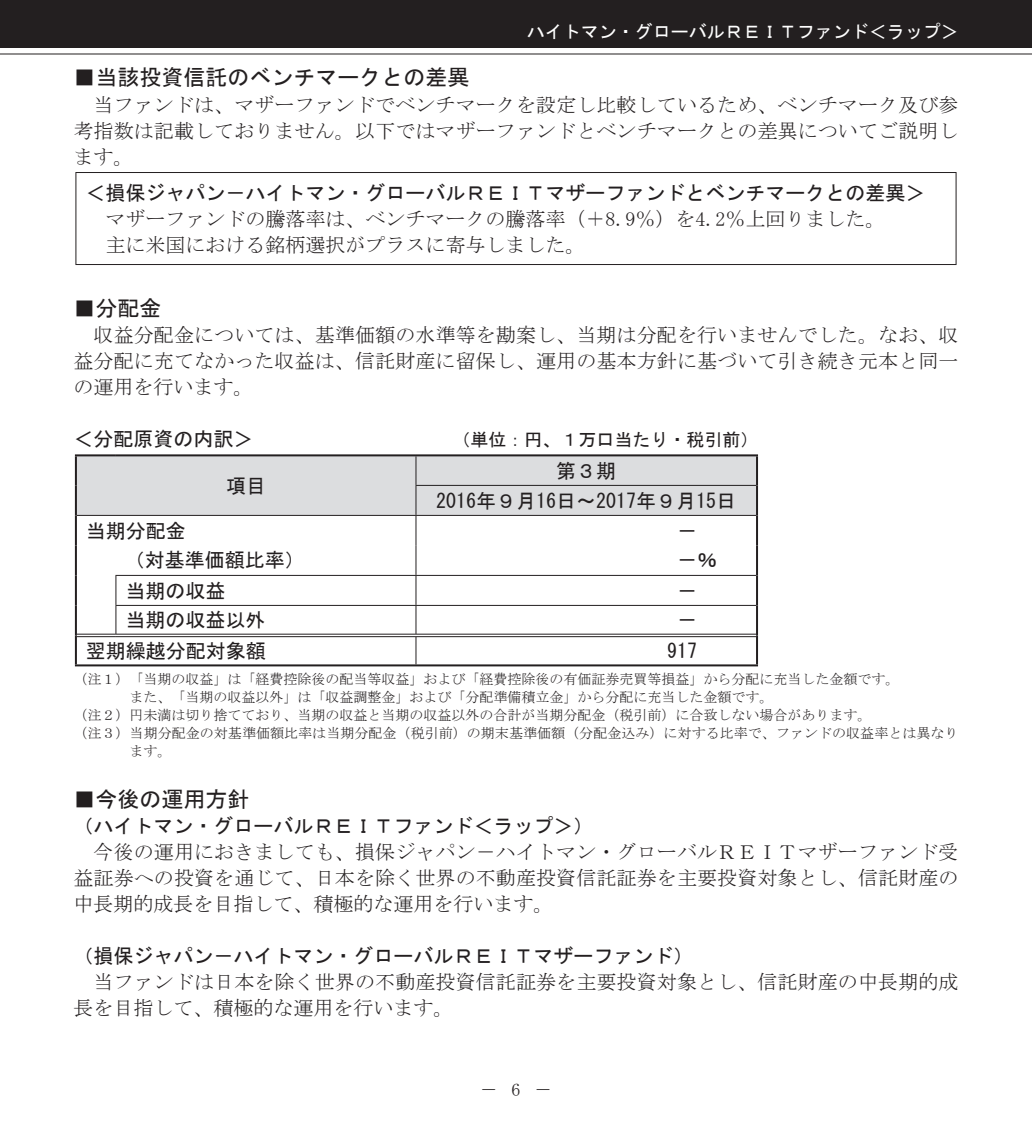
<style>
.page{position:relative;width:1032px;height:1134px;background:#fff}
.page>*{position:absolute;margin:0;border:0;box-sizing:border-box;transform-origin:0 0}
.t1{font:22px "MS Gothic";color:#231f20}
.t2{font:20px/26px "MS Mincho";letter-spacing:.005em;color:#231f20;text-align:justify}
.t3{font:20px/29.8px "MS Gothic";color:#231f20;text-align:center}
.t4{font:18px "MS Gothic";color:#fff}
.t5{font:18px "MS Gothic";color:#231f20}
.t6{font:18px "MS Mincho";color:#231f20}
.t7{font:14px "MS Mincho";color:#231f20}
</style>
<div class="page">
<div style="left:0;top:0;width:1032px;height:48px;background:#231f20"></div>
<hr style="left:0;top:53px;width:1032px;height:1px;background:#231f20">
<hr style="left:75px;top:172px;width:881px;height:1px;background:#231f20">
<hr style="left:75px;top:173px;width:1px;height:91px;background:#231f20">
<hr style="left:955px;top:173px;width:1px;height:91px;background:#231f20">
<hr style="left:75px;top:264px;width:881px;height:1px;background:#231f20">
<svg style="left:77px;top:456px;width:679px;height:89px"></svg>
<hr style="left:416px;top:515px;width:340px;height:1px;background:#231f20">
<hr style="left:415px;top:545px;width:1px;height:30px;background:#231f20">
<hr style="left:115px;top:575px;width:641px;height:1px;background:#231f20">
<svg style="left:115px;top:576px;width:1px;height:58px"></svg>
<hr style="left:115px;top:605px;width:641px;height:1px;background:#231f20">
<hr style="left:77px;top:634px;width:39px;height:1px;background:#231f20">
<hr style="left:77px;top:636px;width:39px;height:1px;background:#231f20">
<hr style="left:116px;top:634px;width:300px;height:1px;background:#231f20">
<hr style="left:116px;top:636px;width:300px;height:1px;background:#231f20">
<svg style="left:415px;top:576px;width:1px;height:88px"></svg>
<hr style="left:416px;top:634px;width:340px;height:1px;background:#231f20">
<hr style="left:416px;top:636px;width:340px;height:1px;background:#231f20">
<hr style="left:75px;top:454px;width:41px;height:2px;background:#231f20">
<hr style="left:75px;top:456px;width:2px;height:29px;background:#231f20">
<hr style="left:116px;top:454px;width:300px;height:2px;background:#231f20">
<hr style="left:75px;top:485px;width:2px;height:30px;background:#231f20">
<hr style="left:416px;top:454px;width:342px;height:2px;background:#231f20">
<hr style="left:75px;top:515px;width:2px;height:30px;background:#231f20">
<hr style="left:75px;top:545px;width:2px;height:30px;background:#231f20">
<hr style="left:75px;top:575px;width:2px;height:30px;background:#231f20">
<hr style="left:75px;top:605px;width:2px;height:30px;background:#231f20">
<hr style="left:75px;top:635px;width:2px;height:29px;background:#231f20">
<hr style="left:75px;top:664px;width:683px;height:2px;background:#231f20">
<hr style="left:756px;top:456px;width:2px;height:29px;background:#231f20">
<hr style="left:756px;top:485px;width:2px;height:30px;background:#231f20">
<hr style="left:756px;top:515px;width:2px;height:30px;background:#231f20">
<hr style="left:756px;top:545px;width:2px;height:30px;background:#231f20">
<hr style="left:756px;top:575px;width:2px;height:30px;background:#231f20">
<hr style="left:756px;top:605px;width:2px;height:30px;background:#231f20">
<hr style="left:756px;top:635px;width:2px;height:29px;background:#231f20">
<p class="t4" style="left:527px;top:23px;width:433px">ハイトマン・グローバルＲＥＩＴファンド＜ラップ＞</p>
<p class="t1" style="left:73px;top:66px;width:398px">■当該投資信託のベンチマークとの差異</p>
<p class="t2" style="left:73px;top:91px;width:886px">　当ファンドは、マザーファンドでベンチマークを設定し比較しているため、ベンチマーク及び参考指数は記載しておりません。以下ではマザーファンドとベンチマークとの差異についてご説明します。</p>
<p class="t3" style="left:85px;top:178px;width:841px">＜損保ジャパン－ハイトマン・グローバルＲＥＩＴマザーファンドとベンチマークとの差異＞</p>
<p class="t2" style="left:85px;top:205px;width:801px">　マザーファンドの騰落率は、ベンチマークの騰落率（＋8.9％）を4.2％上回りました。　主に米国における銘柄選択がプラスに寄与しました。</p>
<p class="t1" style="left:73px;top:297px;width:89px">■分配金</p>
<p class="t2" style="left:73px;top:322px;width:886px">　収益分配金については、基準価額の水準等を勘案し、当期は分配を行いませんでした。なお、収益分配に充てなかった収益は、信託財産に留保し、運用の基本方針に基づいて引き続き元本と同一の運用を行います。</p>
<p class="t3" style="left:73px;top:424px;width:182px">＜分配原資の内訳＞</p>
<p class="t5" style="left:452px;top:431px;width:307px">（単位：円、１万口当たり・税引前）</p>
<p class="t3" style="left:226px;top:471px;width:41px">項目</p>
<p class="t3" style="left:436px;top:456px;width:301px">第３期<br>2016年９月16日～2017年９月15日</p>
<p class="t3" style="left:86px;top:516px;width:102px">当期分配金</p>
<p class="t3" style="left:677px;top:516px;width:21px">－</p>
<p class="t3" style="left:125px;top:545px;width:182px">（対基準価額比率）</p>
<p class="t3" style="left:677px;top:545px;width:41px">－％</p>
<p class="t3" style="left:125px;top:575px;width:102px">当期の収益</p>
<p class="t3" style="left:677px;top:575px;width:21px">－</p>
<p class="t3" style="left:125px;top:605px;width:141px">当期の収益以外</p>
<p class="t3" style="left:677px;top:605px;width:21px">－</p>
<p class="t3" style="left:86px;top:636px;width:182px">翌期繰越分配対象額</p>
<p class="t3" style="left:667px;top:636px;width:31px">917</p>
<p class="t7" style="left:73px;top:672px;width:828px">（注１）「当期の収益」は「経費控除後の配当等収益」および「経費控除後の有価証券売買等損益」から分配に充当した金額です。</p>
<p class="t7" style="left:129px;top:690px;width:646px">また、「当期の収益以外」は「収益調整金」および「分配準備積立金」から分配に充当した金額です。</p>
<p class="t7" style="left:73px;top:708px;width:800px">（注２）円未満は切り捨てており、当期の収益と当期の収益以外の合計が当期分配金（税引前）に合致しない場合があります。</p>
<p class="t7" style="left:73px;top:726px;width:887px">（注３）当期分配金の対基準価額比率は当期分配金（税引前）の期末基準価額（分配金込み）に対する比率で、ファンドの収益率とは異なり</p>
<p class="t7" style="left:129px;top:744px;width:43px">ます。</p>
<p class="t1" style="left:73px;top:788px;width:178px">■今後の運用方針</p>
<p class="t3" style="left:73px;top:811px;width:522px">（ハイトマン・グローバルＲＥＩＴファンド＜ラップ＞）</p>
<p class="t2" style="left:73px;top:839px;width:886px">　今後の運用におきましても、損保ジャパン－ハイトマン・グローバルＲＥＩＴマザーファンド受益証券への投資を通じて、日本を除く世界の不動産投資信託証券を主要投資対象とし、信託財産の中長期的成長を目指して、積極的な運用を行います。</p>
<p class="t3" style="left:73px;top:941px;width:622px">（損保ジャパン－ハイトマン・グローバルＲＥＩＴマザーファンド）</p>
<p class="t2" style="left:73px;top:969px;width:886px">　当ファンドは日本を除く世界の不動産投資信託証券を主要投資対象とし、信託財産の中長期的成長を目指して、積極的な運用を行います。</p>
<p class="t6" style="left:511px;top:1081px;width:10px">6</p>
<p class="t6" style="left:480px;top:1081px;width:73px">－　　－</p>
</div>
